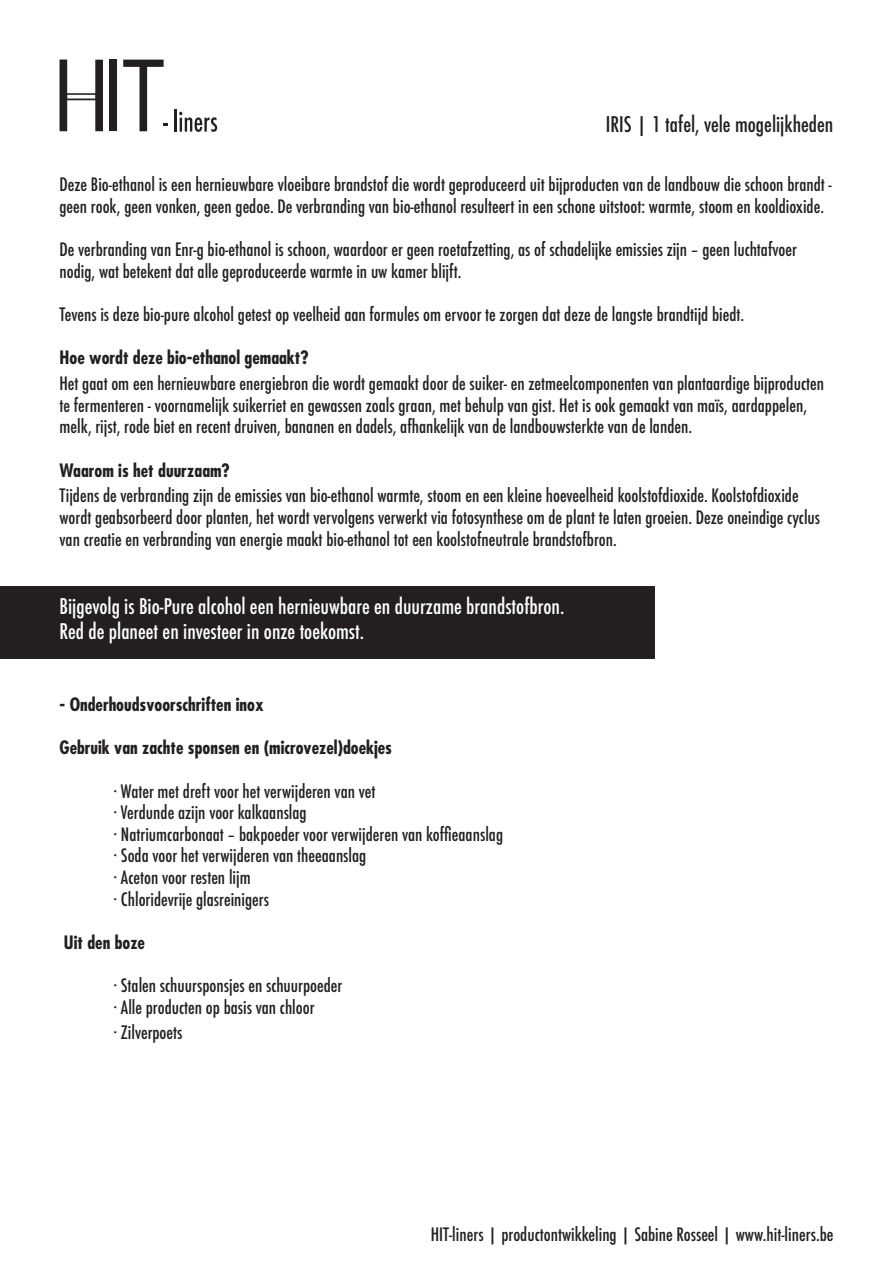
<style>
.page{position:relative;width:893px;height:1263px;background:#fff}
.page>*{position:absolute;margin:0;border:0;box-sizing:border-box;transform-origin:0 0}
.t1{font:500 condensed 21px "Futura";color:#fff}
.t2{font:500 condensed 21px "Futura";color:#231f20}
.t3{font:500 condensed 18px/21.6px "Futura";color:#231f20}
.t4{font:700 condensed 18px "Futura";color:#231f20}
</style>
<div class="page">
<hr style="left:175px;top:109px;width:2px;height:23px;background:#231f20">
<svg style="left:179px;top:112px;width:38px;height:20px"></svg>
<svg style="left:109px;top:60px;width:8px;height:71px"></svg>
<svg style="left:123px;top:60px;width:45px;height:71px"></svg>
<svg style="left:60px;top:60px;width:43px;height:71px"></svg>
<div style="left:0;top:587px;width:655px;height:72px;background:#231f20"></div>
<p class="t2" style="left:606px;top:111px;width:229px">IRIS | 1 tafel, vele mogelijkheden</p>
<p class="t3" style="left:60px;top:174px;width:774px">Deze Bio-ethanol is een hernieuwbare vloeibare brandstof die wordt geproduceerd uit bijproducten van de landbouw die schoon brandt - geen rook, geen vonken, geen gedoe. De verbranding van bio-ethanol resulteert in een schone uitstoot: warmte, stoom en kooldioxide.</p>
<p class="t3" style="left:60px;top:239px;width:739px">De verbranding van Enr-g bio-ethanol is schoon, waardoor er geen roetafzetting, as of schadelijke emissies zijn – geen luchtafvoer nodig, wat betekent dat alle geproduceerde warmte in uw kamer blijft.</p>
<p class="t3" style="left:60px;top:304px;width:686px">Tevens is deze bio-pure alcohol getest op veelheid aan formules om ervoor te zorgen dat deze de langste brandtijd biedt.</p>
<p class="t4" style="left:60px;top:346px;width:251px">Hoe wordt deze bio-ethanol gemaakt?</p>
<p class="t3" style="left:60px;top:373px;width:766px">Het gaat om een hernieuwbare energiebron die wordt gemaakt door de suiker- en zetmeelcomponenten van plantaardige bijproducten te fermenteren - voornamelijk suikerriet en gewassen zoals graan, met behulp van gist. Het is ook gemaakt van maïs, aardappelen, melk, rijst, rode biet en recent druiven, bananen en dadels, afhankelijk van de landbouwsterkte van de landen.</p>
<p class="t4" style="left:60px;top:458px;width:172px">Waarom is het duurzaam?</p>
<p class="t3" style="left:60px;top:485px;width:762px">Tijdens de verbranding zijn de emissies van bio-ethanol warmte, stoom en een kleine hoeveelheid koolstofdioxide. Koolstofdioxide wordt geabsorbeerd door planten, het wordt vervolgens verwerkt via fotosynthese om de plant te laten groeien. Deze oneindige cyclus van creatie en verbranding van energie maakt bio-ethanol tot een koolstofneutrale brandstofbron.</p>
<p class="t1" style="left:60px;top:593px;width:506px">Bijgevolg is Bio-Pure alcohol een hernieuwbare en duurzame brandstofbron.</p>
<p class="t1" style="left:60px;top:618px;width:306px">Red de planeet en investeer in onze toekomst.</p>
<p class="t4" style="left:60px;top:693px;width:206px">- Onderhoudsvoorschriften inox</p>
<p class="t4" style="left:60px;top:736px;width:334px">Gebruik van zachte sponsen en (microvezel)doekjes</p>
<p class="t3" style="left:114px;top:780px;width:263px">· Water met dreft voor het verwijderen van vet</p>
<p class="t3" style="left:114px;top:802px;width:195px">· Verdunde azijn voor kalkaanslag</p>
<p class="t3" style="left:114px;top:823px;width:391px">· Natriumcarbonaat – bakpoeder voor verwijderen van koffieaanslag</p>
<p class="t3" style="left:114px;top:845px;width:254px">· Soda voor het verwijderen van theeaanslag</p>
<p class="t3" style="left:114px;top:867px;width:139px">· Aceton voor resten lijm</p>
<p class="t3" style="left:114px;top:888px;width:157px">· Chloridevrije glasreinigers</p>
<p class="t4" style="left:64px;top:930px;width:83px">Uit den boze</p>
<p class="t3" style="left:114px;top:975px;width:230px">· Stalen schuursponsjes en schuurpoeder</p>
<p class="t3" style="left:114px;top:996px;width:203px">· Alle producten op basis van chloor</p>
<p class="t3" style="left:114px;top:1021px;width:70px">· Zilverpoets</p>
<p class="t3" style="left:431px;top:1223px;width:404px">HIT-liners | productontwikkeling | Sabine Rosseel | www.hit-liners.be</p>
</div>
